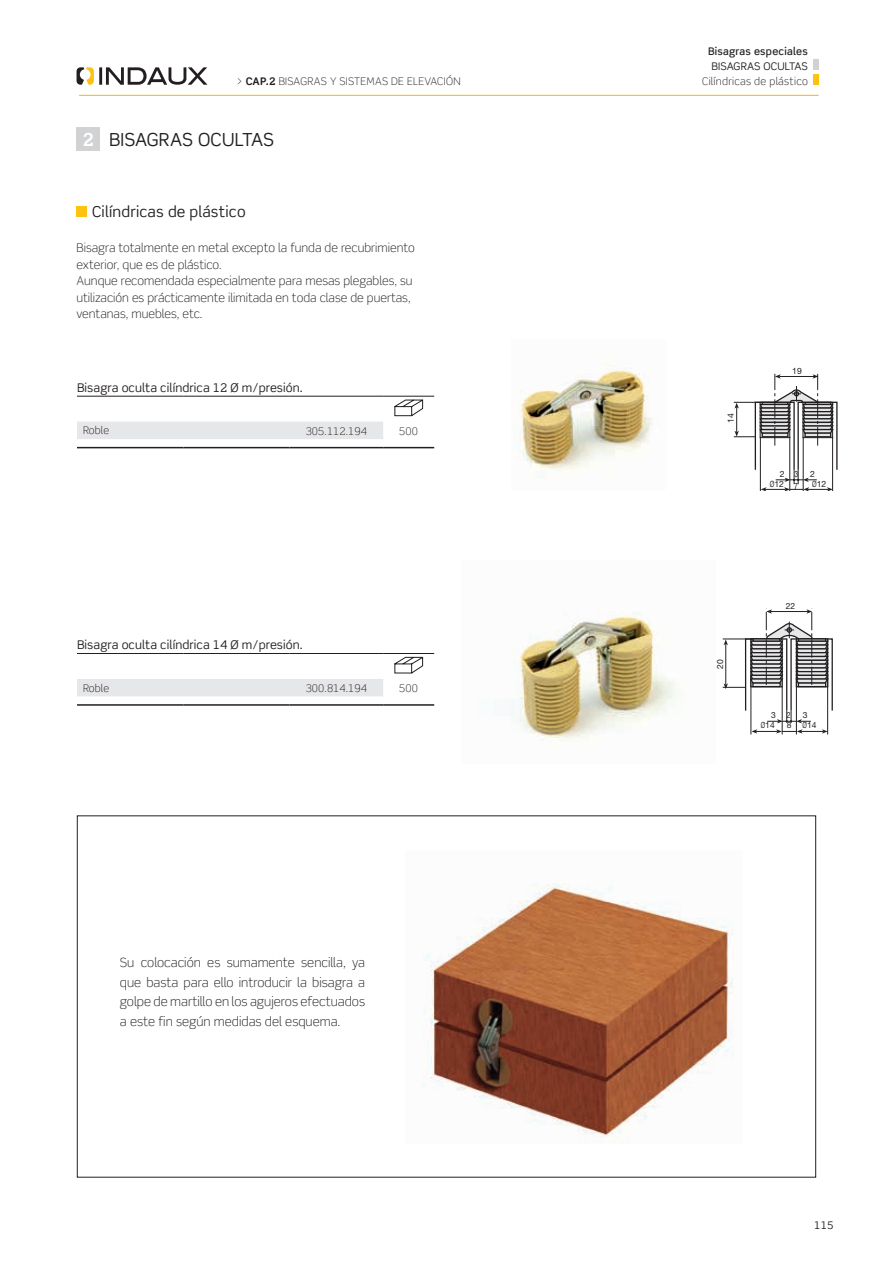
<style>
.page{position:relative;width:893px;height:1263px;background:#fff}
.page>*{position:absolute;margin:0;border:0;box-sizing:border-box;transform-origin:0 0}
.t1{font:18px "Scene Pro";letter-spacing:.01em;color:#231f20}
.t2{font:700 18px "Scene Pro";color:#fff}
.t3{font:15px "Scene Pro";letter-spacing:.01em;color:#231f20}
.t4{font:300 12.75px/19.5px "Scene Pro";color:#231f20;text-align:justify}
.t5{font:300 12px/16.5px "Scene Pro";color:#231f20}
.t6{font:12px "Scene Pro";letter-spacing:.005em;color:#231f20}
.t7{font:300 10.5px "Scene Pro";letter-spacing:.03em;color:#231f20}
.t8{font:300 10.5px "Scene Pro";letter-spacing:.01em;color:#231f20}
.t9{font:10.5px "Scene Pro";color:#231f20}
.t10{font:500 10.5px "Scene Pro";letter-spacing:.02em;color:#231f20}
.t11{font:8.7px "Helvetica Neue";color:#231f20}
.t12{font:8.7px "Helvetica Neue";color:#231f20;scale:.7 1}
.t13{font:8.7px "Helvetica Neue";color:#231f20;scale:.8 1}
.t14{font:8.55px/10.1px "Helvetica Neue";color:#231f20}
.t15{font:8.55px "Helvetica Neue";color:#231f20;scale:.7 1}
.t16{font:8.55px/10.2px "Helvetica Neue";color:#231f20;scale:.8 1}
.s1{font-weight:700}
</style>
<div class="page">
<div style="left:813px;top:60px;width:6px;height:10px;background:#d1d2d4"></div>
<div style="left:813px;top:74px;width:6px;height:11px;background:#fec210"></div>
<hr style="left:79px;top:95px;width:740px;height:1px;background:#fec210">
<svg style="left:77px;top:67px;width:130px;height:18px"></svg>
<img style="left:422px;top:883px;width:312px;height:260px">
<img style="left:512px;top:362px;width:139px;height:116px">
<img style="left:511px;top:612px;width:165px;height:128px">
<svg style="left:734px;top:374px;width:103px;height:117px"></svg>
<hr style="left:827px;top:675px;width:1px;height:59px;background:#231f20">
<hr style="left:796px;top:675px;width:1px;height:59px;background:#231f20">
<svg style="left:752px;top:729px;width:76px;height:5px"></svg>
<hr style="left:782px;top:675px;width:1px;height:59px;background:#231f20">
<hr style="left:751px;top:675px;width:1px;height:59px;background:#231f20">
<svg style="left:723px;top:609px;width:110px;height:114px"></svg>
<div style="left:77px;top:423px;width:306px;height:16px;background:#e6e7e9"></div>
<hr style="left:77px;top:396px;width:106px;height:1px;background:#231f20">
<hr style="left:183px;top:396px;width:107px;height:1px;background:#231f20">
<hr style="left:290px;top:396px;width:93px;height:1px;background:#231f20">
<hr style="left:383px;top:396px;width:51px;height:1px;background:#231f20">
<hr style="left:77px;top:447px;width:106px;height:1px;background:#231f20">
<hr style="left:183px;top:447px;width:107px;height:1px;background:#231f20">
<hr style="left:290px;top:447px;width:93px;height:1px;background:#231f20">
<hr style="left:383px;top:447px;width:51px;height:1px;background:#231f20">
<hr style="left:77px;top:422px;width:106px;height:1px;background:#e6e7e9">
<hr style="left:183px;top:422px;width:107px;height:1px;background:#e6e7e9">
<hr style="left:290px;top:422px;width:93px;height:1px;background:#e6e7e9">
<svg style="left:394px;top:400px;width:29px;height:16px"></svg>
<div style="left:77px;top:680px;width:306px;height:16px;background:#e6e7e9"></div>
<hr style="left:77px;top:653px;width:106px;height:1px;background:#231f20">
<hr style="left:183px;top:653px;width:107px;height:1px;background:#231f20">
<hr style="left:290px;top:653px;width:93px;height:1px;background:#231f20">
<hr style="left:383px;top:653px;width:51px;height:1px;background:#231f20">
<hr style="left:77px;top:704px;width:106px;height:2px;background:#231f20">
<hr style="left:183px;top:704px;width:107px;height:2px;background:#231f20">
<hr style="left:290px;top:704px;width:93px;height:2px;background:#231f20">
<hr style="left:383px;top:704px;width:51px;height:2px;background:#231f20">
<hr style="left:77px;top:679px;width:106px;height:1px;background:#e6e7e9">
<hr style="left:183px;top:679px;width:107px;height:1px;background:#e6e7e9">
<hr style="left:290px;top:679px;width:93px;height:1px;background:#e6e7e9">
<svg style="left:394px;top:657px;width:29px;height:16px"></svg>
<div style="left:77px;top:128px;width:23px;height:23px;background:#d1d2d4"></div>
<div style="left:77px;top:206px;width:10px;height:11px;background:#fec210"></div>
<p class="t7" style="left:236px;top:75px;width:226px">&gt; <span class="s1">CAP.2</span> BISAGRAS Y SISTEMAS DE ELEVACIÓN</p>
<h1 class="t2" style="left:83px;top:129px;width:13px">2</h1>
<h1 class="t1" style="left:109px;top:128px;width:167px">BISAGRAS OCULTAS</h1>
<p class="t3" style="left:92px;top:202px;width:155px">Cilíndricas de plástico</p>
<p class="t5" style="left:77px;top:240px;width:340px">Bisagra totalmente en metal excepto la funda de recubrimiento exterior, que es de plástico.<br>Aunque recomendada especialmente para mesas plegables, su utilización es prácticamente ilimitada en toda clase de puertas, ventanas, muebles, etc.</p>
<p class="t6" style="left:77px;top:380px;width:227px">Bisagra oculta cilíndrica 12 Ø m/presión.</p>
<p class="t7" style="left:83px;top:424px;width:28px">Roble</p>
<p class="t8" style="left:306px;top:425px;width:63px">305.112.194</p>
<p class="t8" style="left:399px;top:425px;width:20px">500</p>
<p class="t6" style="left:77px;top:637px;width:227px">Bisagra oculta cilíndrica 14 Ø m/presión.</p>
<p class="t7" style="left:83px;top:681px;width:28px">Roble</p>
<p class="t8" style="left:306px;top:682px;width:63px">300.814.194</p>
<p class="t8" style="left:399px;top:682px;width:20px">500</p>
<p class="t4" style="left:120px;top:953px;width:247px">Su colocación es sumamente sencilla, ya que basta para ello introducir la bisagra a golpe de martillo en los agujeros efectuados a este fin según medidas del esquema.</p>
<p class="t10" style="left:708px;top:45px;width:101px">Bisagras especiales</p>
<p class="t9" style="left:712px;top:60px;width:98px">BISAGRAS OCULTAS</p>
<p class="t7" style="left:702px;top:75px;width:107px">Cilíndricas de plástico</p>
<p class="t11" style="left:726px;top:423px;width:11px;rotate:-90deg">14</p>
<p class="t11" style="left:792px;top:365px;width:11px">19</p>
<p class="t11" style="left:780px;top:469px;width:6px">2</p>
<p class="t12" style="left:770px;top:479px;width:22px">Ø12</p>
<p class="t13" style="left:794px;top:469px;width:6px">3</p>
<p class="t11" style="left:810px;top:469px;width:6px">2</p>
<p class="t13" style="left:794px;top:481px;width:6px">7</p>
<p class="t12" style="left:812px;top:479px;width:22px">Ø12</p>
<p class="t14" style="left:715px;top:668px;width:11px;rotate:-90deg">20</p>
<p class="t14" style="left:786px;top:600px;width:11px">22</p>
<p class="t14" style="left:771px;top:710px;width:6px">3</p>
<p class="t16" style="left:787px;top:710px;width:7px">2<br>8</p>
<p class="t14" style="left:803px;top:710px;width:15px">3<br>Ø14</p>
<p class="t15" style="left:761px;top:720px;width:21px">Ø14</p>
<p class="t9" style="left:814px;top:1219px;width:21px">115</p>
</div>
